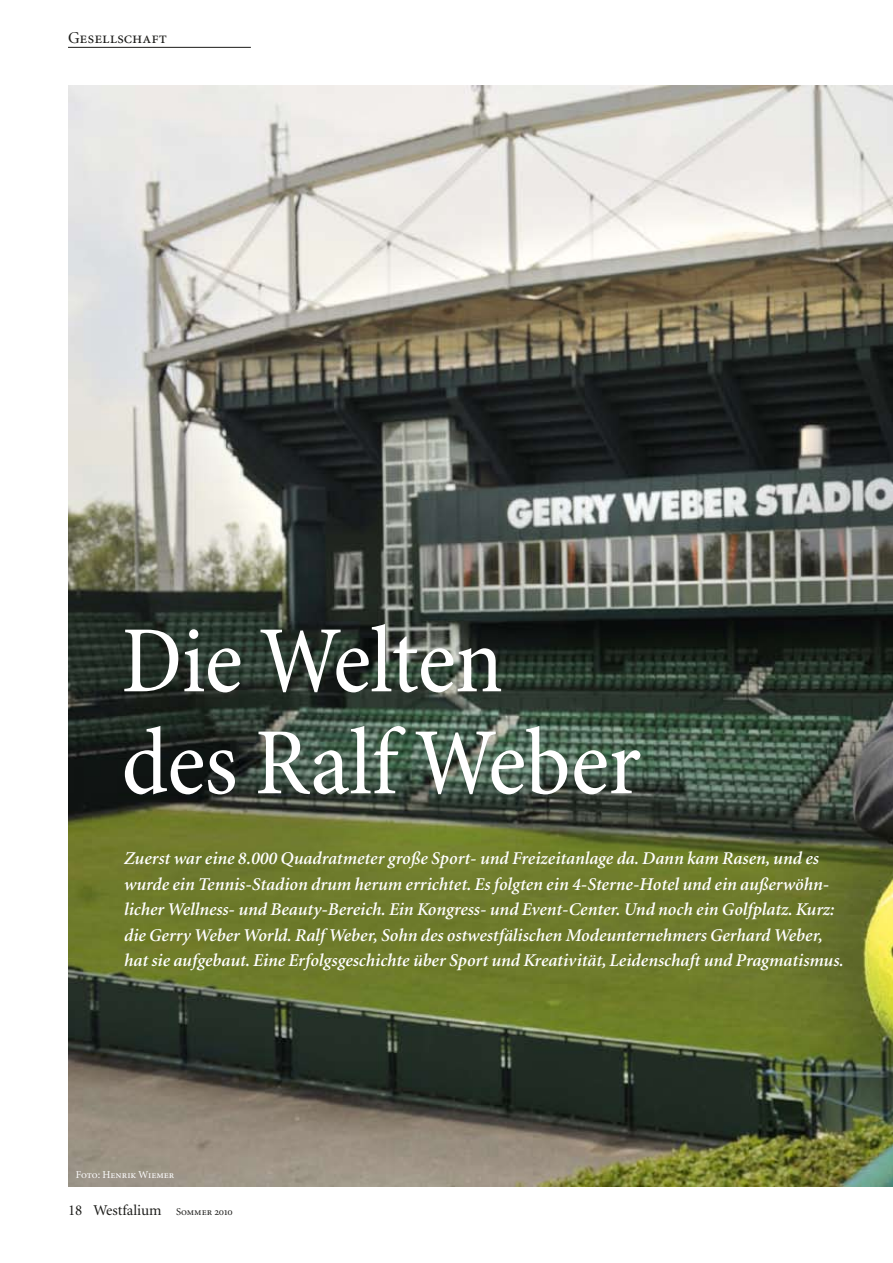
<style>
.page{position:relative;width:893px;height:1263px;background:#fff}
.page>*{position:absolute;margin:0;border:0;box-sizing:border-box;transform-origin:0 0}
.t1{font:condensed 96px/102px "Minion Pro";letter-spacing:-.005em;color:#fff}
.t2{font:italic 600 18px/25.5px "Minion";color:#fff}
.t3{font:16.5px "Minion Regular SC";color:#1a1a18}
.t4{font:15px "Minion";color:#1a1a18}
.t5{font:10.5px "Minion Regular SC";letter-spacing:-.005em;color:#fff}
.s1{font-family:"Minion Regular SC";font-size:10.5px}
</style>
<div class="page">
<hr style="left:68px;top:47px;width:183px;height:1px;background:#1a1a18">
<img style="left:68px;top:85px;width:825px;height:1101px">
<p class="t3" style="left:68px;top:30px;width:101px">Gesellschaft</p>
<h1 class="t1" style="left:122px;top:613px;width:521px">Die Welten des Ralf Weber</h1>
<p class="t2" style="left:124px;top:846px;width:721px">Zuerst war eine 8.000 Quadratmeter große Sport- und Freizeitanlage da. Dann kam Rasen, und es wurde ein Tennis-Stadion drum herum errichtet. Es folgten ein 4-Sterne-Hotel und ein außerwöhn&shy;licher Wellness- und Beauty-Bereich. Ein Kongress- und Event-Center. Und noch ein Golfplatz. Kurz: die Gerry Weber World. Ralf Weber, Sohn des ostwestfälischen Modeunternehmers Gerhard Weber, hat sie aufgebaut. Eine Erfolgsgeschichte über Sport und Kreativität, Leidenschaft und Pragmatismus.</p>
<p class="t5" style="left:76px;top:1170px;width:100px">Foto: Henrik Wiemer</p>
<p class="t4" style="left:68px;top:1202px;width:166px">18 Westfalium <span class="s1">Sommer 2010</span></p>
</div>
